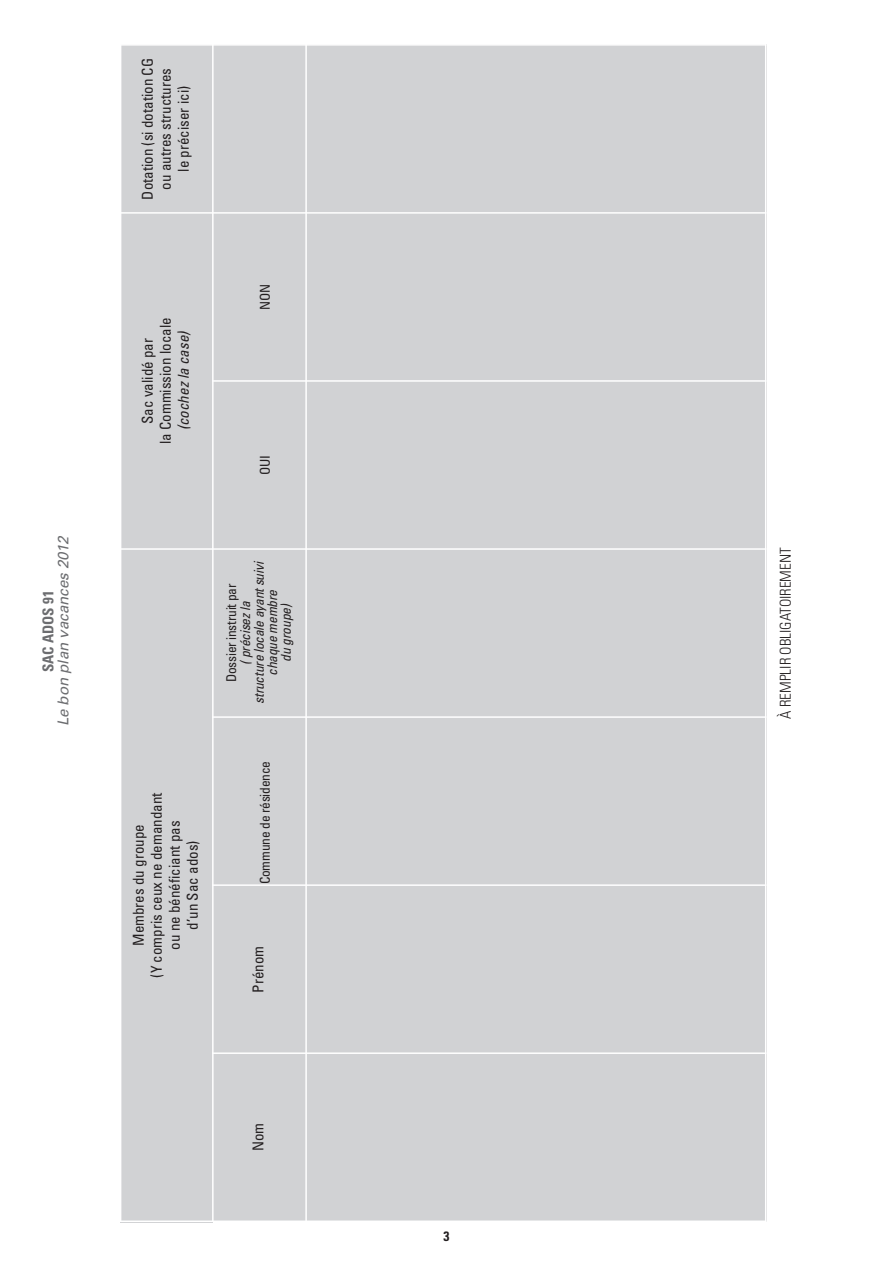
<style>
.page{position:relative;width:893px;height:1263px;background:#fff}
.page>*{position:absolute;margin:0;border:0;box-sizing:border-box;transform-origin:0 0}
.t1{font:condensed 15px/18px "Univers";color:#231f20;text-align:center}
.t2{font:300 condensed 15px "Univers";color:#231f20}
.t3{font:italic 15px "Univers";letter-spacing:-.005em;color:#6c6d70}
.t4{font:italic condensed 15px "Univers";color:#231f20}
.t5{font:700 condensed 15px "Univers";color:#6c6d70}
.t6{font:italic condensed 13.5px/13.5px "Univers";letter-spacing:-.015em;color:#231f20;text-align:center}
.t7{font:condensed 13.5px "Univers";letter-spacing:-.015em;color:#231f20}
.t8{font:700 condensed 13.5px "Univers";color:#231f20}
</style>
<div class="page">
<div style="left:120px;top:549px;width:93px;height:673px;background:#d1d2d4"></div>
<div style="left:120px;top:213px;width:93px;height:336px;background:#d1d2d4"></div>
<div style="left:120px;top:44px;width:93px;height:169px;background:#d1d2d4"></div>
<div style="left:213px;top:1053px;width:93px;height:169px;background:#d1d2d4"></div>
<div style="left:213px;top:885px;width:93px;height:168px;background:#d1d2d4"></div>
<div style="left:213px;top:717px;width:93px;height:168px;background:#d1d2d4"></div>
<div style="left:213px;top:549px;width:93px;height:168px;background:#d1d2d4"></div>
<div style="left:213px;top:381px;width:93px;height:168px;background:#d1d2d4"></div>
<div style="left:213px;top:213px;width:93px;height:168px;background:#d1d2d4"></div>
<div style="left:213px;top:44px;width:93px;height:169px;background:#d1d2d4"></div>
<div style="left:306px;top:1053px;width:460px;height:169px;background:#d1d2d4"></div>
<div style="left:306px;top:885px;width:460px;height:168px;background:#d1d2d4"></div>
<div style="left:306px;top:717px;width:460px;height:168px;background:#d1d2d4"></div>
<div style="left:306px;top:549px;width:460px;height:168px;background:#d1d2d4"></div>
<div style="left:306px;top:381px;width:460px;height:168px;background:#d1d2d4"></div>
<div style="left:306px;top:213px;width:460px;height:168px;background:#d1d2d4"></div>
<div style="left:306px;top:44px;width:460px;height:169px;background:#d1d2d4"></div>
<hr style="left:120px;top:1220px;width:646px;height:2px;background:#fff">
<hr style="left:212px;top:1052px;width:554px;height:2px;background:#fff">
<hr style="left:212px;top:884px;width:554px;height:2px;background:#fff">
<hr style="left:212px;top:716px;width:554px;height:2px;background:#fff">
<hr style="left:120px;top:548px;width:646px;height:2px;background:#fff">
<hr style="left:212px;top:380px;width:554px;height:2px;background:#fff">
<hr style="left:120px;top:212px;width:646px;height:2px;background:#fff">
<hr style="left:120px;top:44px;width:646px;height:2px;background:#fff">
<hr style="left:120px;top:44px;width:1px;height:1178px;background:#fff">
<hr style="left:212px;top:44px;width:2px;height:1178px;background:#fff">
<hr style="left:305px;top:44px;width:2px;height:1178px;background:#fff">
<hr style="left:765px;top:44px;width:1px;height:1178px;background:#fff">
<p class="t3" style="left:58px;top:726px;width:193px;rotate:-90deg">Le bon plan vacances 2012</p>
<p class="t5" style="left:43px;top:672px;width:83px;rotate:-90deg">SAC ADOS 91</p>
<p class="t1" style="left:140px;top:200px;width:143px;rotate:-90deg">Dotation (si dotation CG ou autres structures<br>le préciser ici)</p>
<p class="t1" style="left:140px;top:444px;width:128px;rotate:-90deg">Sac validé par<br>la Commission locale</p>
<p class="t4" style="left:178px;top:430px;width:100px;rotate:-90deg">(cochez la case)</p>
<p class="t7" style="left:260px;top:310px;width:28px;rotate:-90deg">NON</p>
<p class="t7" style="left:260px;top:475px;width:22px;rotate:-90deg">OUI</p>
<p class="t1" style="left:131px;top:978px;width:186px;rotate:-90deg">Membres du groupe<br>(Y compris ceux ne demandant ou ne bénéficiant pas<br>d’un Sac ados)</p>
<p class="t6" style="left:240px;top:704px;width:143px;rotate:-90deg">( précisez la<br>structure locale ayant suivi chaque membre<br>du groupe)</p>
<p class="t7" style="left:226px;top:682px;width:100px;rotate:-90deg">Dossier instruit par</p>
<p class="t7" style="left:260px;top:884px;width:125px;rotate:-90deg">Commune de résidence</p>
<p class="t1" style="left:250px;top:992px;width:48px;rotate:-90deg">Prénom</p>
<p class="t1" style="left:250px;top:1151px;width:30px;rotate:-90deg">Nom</p>
<p class="t8" style="left:443px;top:1231px;width:7px">3</p>
<p class="t2" style="left:780px;top:719px;width:173px;rotate:-90deg">À REMPLIR OBLIGATOIREMENT</p>
</div>
